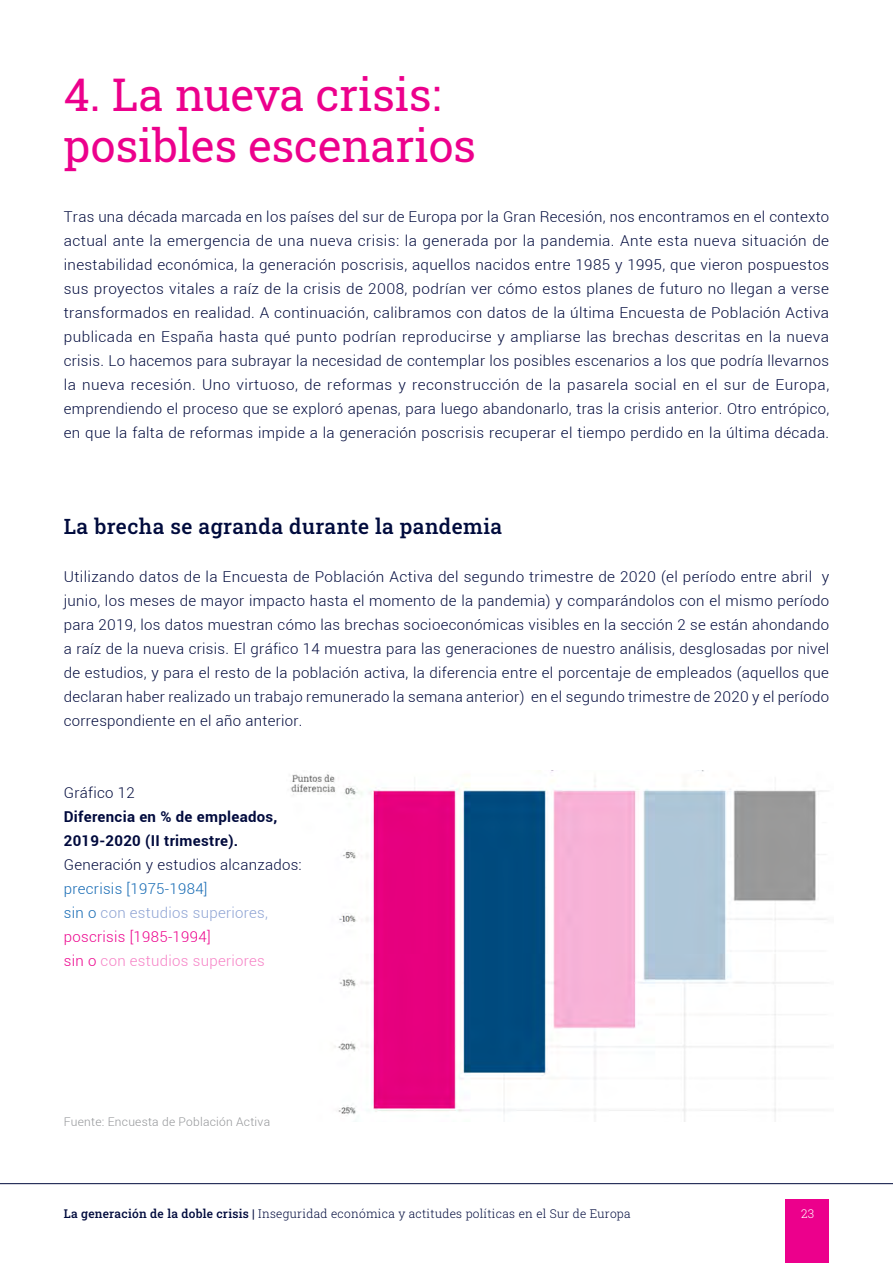
<style>
.page{position:relative;width:893px;height:1263px;background:#fff}
.page>*{position:absolute;margin:0;border:0;box-sizing:border-box;transform-origin:0 0}
.t1{font:45px/51px "Roboto Slab";color:#ec008c}
.t2{font:500 21px "Roboto Slab";letter-spacing:.02em;color:#000b3d}
.t3{font:300 15px/24px "Roboto";letter-spacing:.02em;color:#000a3d;text-align:justify}
.t4{font:300 15px/24px "Roboto";letter-spacing:.02em;color:#1268b3}
.t5{font:700 15px/24px "Roboto";letter-spacing:.02em;color:#000a3d}
.t6{font:300 12px "Roboto Slab";letter-spacing:.02em;color:#000b3d}
.t7{font:300 12px "Roboto";letter-spacing:.02em;color:#939598}
.t8{font:300 12px "Roboto Slab";color:#fff}
.s1{color:#8ca2d3}
.s2{color:#ec008c}
.s3{color:#f680c5}
.s4{font-weight:500}
</style>
<div class="page">
<div style="left:786px;top:1199px;width:43px;height:64px;background:#ec008c"></div>
<hr style="left:0;top:1183px;width:893px;height:1px;background:#000b3d">
<img style="left:290px;top:771px;width:537px;height:351px">
<h1 class="t1" style="left:64px;top:68px;width:414px">4. La nueva crisis: posibles escenarios</h1>
<p class="t3" style="left:64px;top:205px;width:767px">Tras una década marcada en los países del sur de Europa por la Gran Recesión, nos encontramos en el contexto actual ante la emergencia de una nueva crisis: la generada por la pandemia. Ante esta nueva situación de inestabilidad económica, la generación poscrisis, aquellos nacidos entre 1985 y 1995, que vieron pospuestos sus proyectos vitales a raíz de la crisis de 2008, podrían ver cómo estos planes de futuro no llegan a verse transformados en realidad. A continuación, calibramos con datos de la última Encuesta de Población Activa publicada en España hasta qué punto podrían reproducirse y ampliarse las brechas descritas en la nueva crisis. Lo hacemos para subrayar la necesidad de contemplar los posibles escenarios a los que podría llevarnos la nueva recesión. Uno virtuoso, de reformas y reconstrucción de la pasarela social en el sur de Europa, emprendiendo el proceso que se exploró apenas, para luego abandonarlo, tras la crisis anterior. Otro entrópico, en que la falta de reformas impide a la generación poscrisis recuperar el tiempo perdido en la última década.</p>
<h2 class="t2" style="left:64px;top:512px;width:440px">La brecha se agranda durante la pandemia</h2>
<p class="t3" style="left:64px;top:565px;width:767px">Utilizando datos de la Encuesta de Población Activa del segundo trimestre de 2020 (el período entre abril y junio, los meses de mayor impacto hasta el momento de la pandemia) y comparándolos con el mismo período para 2019, los datos muestran cómo las brechas socioeconómicas visibles en la sección 2 se están ahondando a raíz de la nueva crisis. El gráfico 14 muestra para las generaciones de nuestro análisis, desglosadas por nivel de estudios, y para el resto de la población activa, la diferencia entre el porcentaje de empleados (aquellos que declaran haber realizado un trabajo remunerado la semana anterior) en el segundo trimestre de 2020 y el período correspondiente en el año anterior.</p>
<p class="t3" style="left:64px;top:781px;width:72px">Gráfico 12</p>
<p class="t5" style="left:64px;top:805px;width:215px">Diferencia en % de empleados,<br>2019-2020 (II trimestre).</p>
<p class="t3" style="left:64px;top:853px;width:240px">Generación y estudios alcanzados:</p>
<p class="t4" style="left:64px;top:877px;width:206px">precrisis [1975-1984]<br>sin o <span class="s1">con estudios superiores, </span><span class="s2">poscrisis [1985-1994]<br>sin o</span> <span class="s3">con estudios superiores</span></p>
<p class="t7" style="left:64px;top:1115px;width:208px">Fuente: Encuesta de Población Activa</p>
<p class="t6" style="left:64px;top:1205px;width:568px"><span class="s4">La generación de la doble crisis |</span> Inseguridad económica y actitudes políticas en el Sur de Europa</p>
<p class="t8" style="left:801px;top:1205px;width:14px">23</p>
</div>
